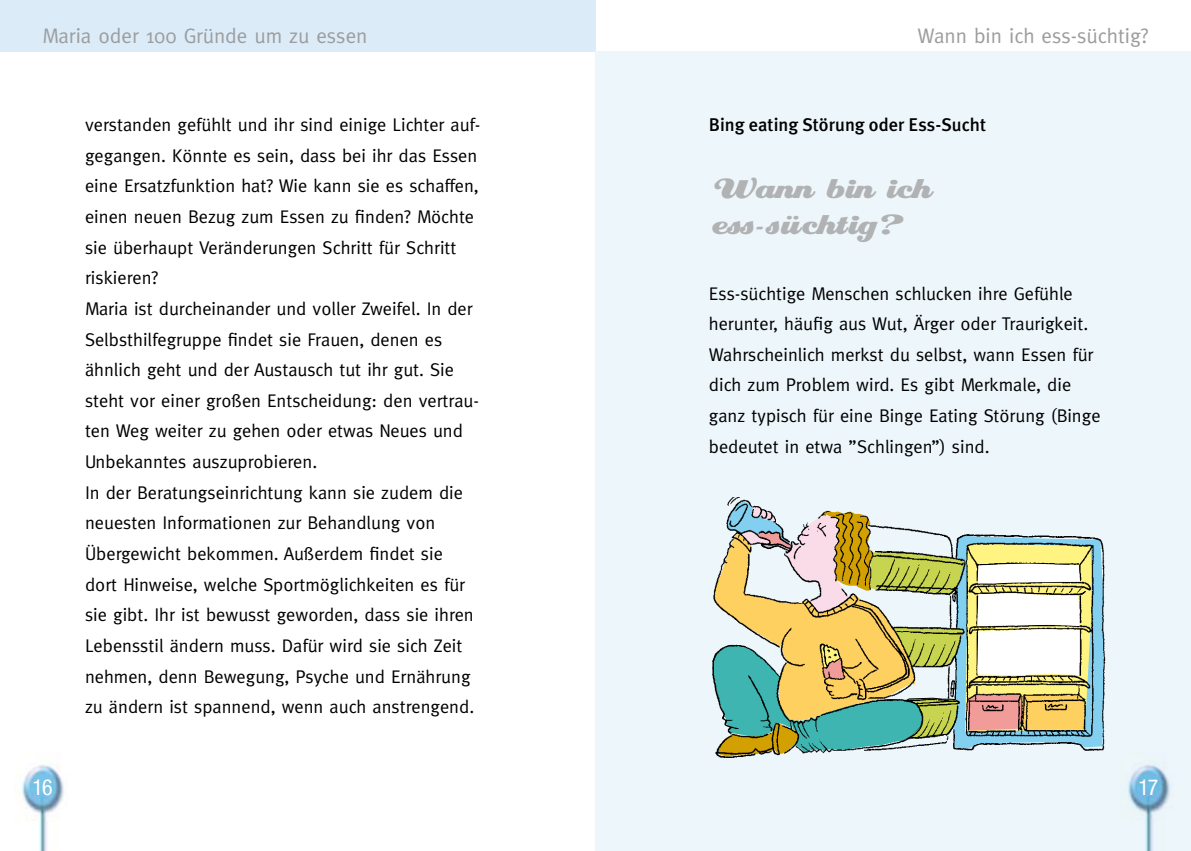
<style>
.page{position:relative;width:1191px;height:851px;background:#fff}
.page>*{position:absolute;margin:0;border:0;box-sizing:border-box;transform-origin:0 0}
.t1{font:30px/36px "Eclat ICG";letter-spacing:-.15em;color:#b1b2b4}
.t2{font:condensed 22px "Helvetica Neue";color:#fff}
.t3{font:21px "Meta";color:#9c9d9f}
.t4{font:18.4px/30.6px "Meta";color:#000}
.t5{font:500 18.4px "Meta Plus";color:#000}
</style>
<div class="page">
<img style="left:21px;top:765px;width:43px;height:85px">
<div style="left:0;top:0;width:595px;height:51px;background:#dbecf8"></div>
<div style="left:595px;top:51px;width:596px;height:799px;background:#edf6fb"></div>
<img style="left:1127px;top:765px;width:43px;height:85px">
<svg style="left:712px;top:501px;width:392px;height:255px"></svg>
<p class="t3" style="left:43px;top:23px;width:326px">Maria oder 100 Gründe um zu essen</p>
<p class="t3" style="left:917px;top:23px;width:232px">Wann bin ich ess-süchtig?</p>
<p class="t2" style="left:32px;top:774px;width:20px">16</p>
<p class="t4" style="left:85px;top:109px;width:397px">verstanden gefühlt und ihr sind einige Lichter auf&shy;gegangen. Könnte es sein, dass bei ihr das Essen eine Ersatzfunktion hat? Wie kann sie es schaffen, einen neuen Bezug zum Essen zu finden? Möchte sie überhaupt Veränderungen Schritt für Schritt riskieren?<br>Maria ist durcheinander und voller Zweifel. In der Selbsthilfegruppe findet sie Frauen, denen es ähnlich geht und der Austausch tut ihr gut. Sie steht vor einer großen Entscheidung: den vertrau&shy;ten Weg weiter zu gehen oder etwas Neues und Unbekanntes auszuprobieren.<br>In der Beratungseinrichtung kann sie zudem die neuesten Informationen zur Behandlung von Übergewicht bekommen. Außerdem findet sie<br>dort Hinweise, welche Sportmöglichkeiten es für sie gibt. Ihr ist bewusst geworden, dass sie ihren Lebensstil ändern muss. Dafür wird sie sich Zeit nehmen, denn Bewegung, Psyche und Ernährung zu ändern ist spannend, wenn auch anstrengend.</p>
<p class="t5" style="left:709px;top:114px;width:279px">Bing eating Störung oder Ess-Sucht</p>
<h1 class="t1" style="left:709px;top:170px;width:226px">Wann bin ich ess-süchtig?</h1>
<p class="t4" style="left:709px;top:277px;width:393px">Ess-süchtige Menschen schlucken ihre Gefühle herunter, häufig aus Wut, Ärger oder Traurigkeit.<br>Wahrscheinlich merkst du selbst, wann Essen für dich zum Problem wird. Es gibt Merkmale, die ganz typisch für eine Binge Eating Störung (Binge bedeutet in etwa ”Schlingen”) sind.</p>
<p class="t2" style="left:1138px;top:774px;width:20px">17</p>
</div>
